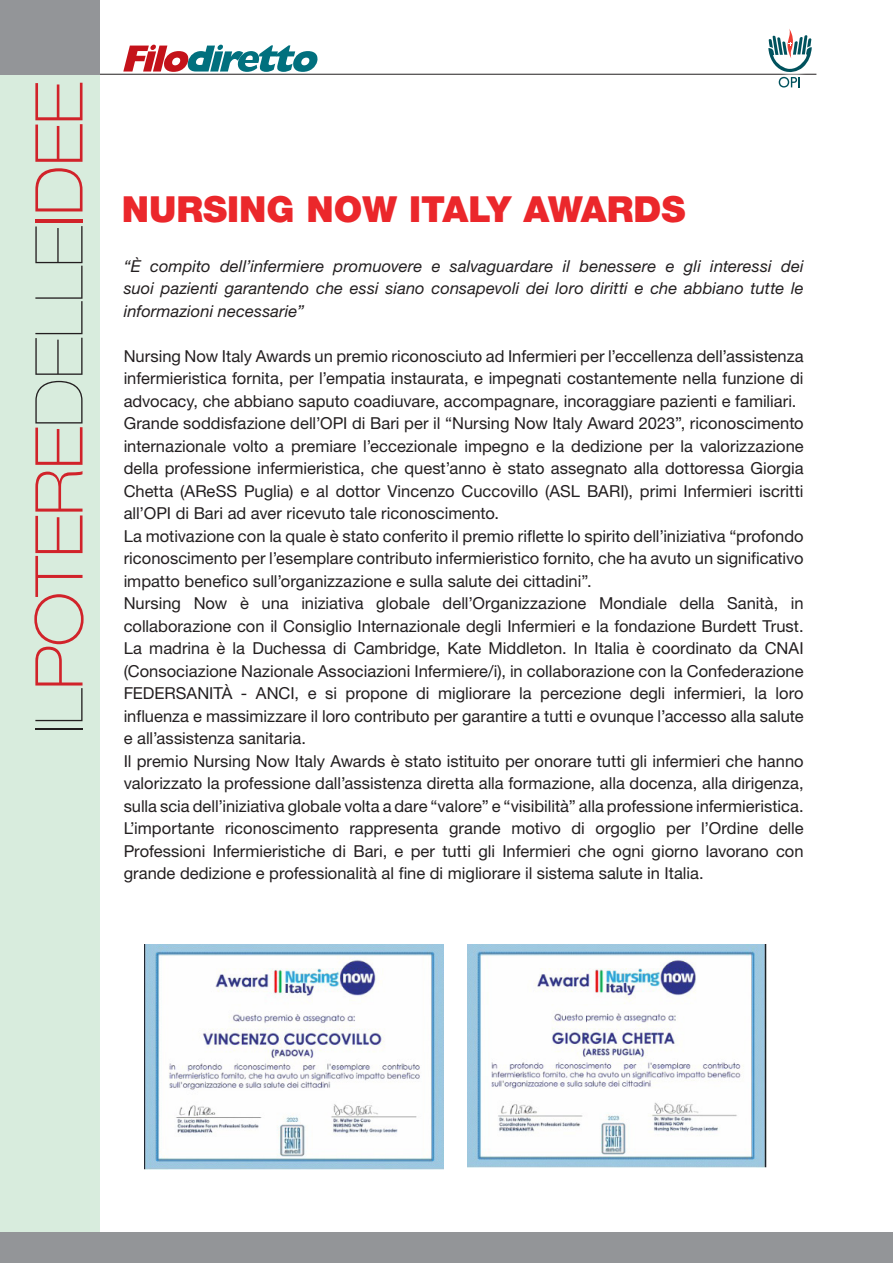
<style>
.page{position:relative;width:893px;height:1263px;background:#fff}
.page>*{position:absolute;margin:0;border:0;box-sizing:border-box;transform-origin:0 0}
.t1{font:100 expanded 66px "Helvetica Neue LT Std";letter-spacing:-.01em;color:#d1232a}
.TITOLO{font:900 36px "Helvetica Neue LT Std";color:#eb272b}
._1_Testo_normale{font:16.5px/22.5px "Helvetica Neue LT Std";color:#231f20;text-align:justify}
._1_Testo_normale-2{font:italic 16.5px/22.5px "Helvetica Neue LT Std";letter-spacing:.005em;color:#231f20;text-align:justify}
.s1{font-weight:200;color:#231f20}
</style>
<div class="page">
<div style="left:0;top:74px;width:99px;height:1189px;background:#d8ecdd"></div>
<svg style="left:123px;top:45px;width:195px;height:27px"></svg>
<div style="left:0;top:1232px;width:893px;height:31px;background:#939598"></div>
<hr style="left:95px;top:74px;width:721px;height:1px;background:#231f20">
<div style="left:0;top:0;width:100px;height:74px;background:#939598"></div>
<div style="left:767px;top:28px;width:51px;height:66px;background:#fff"></div>
<svg style="left:768px;top:29px;width:44px;height:59px"></svg>
<img style="left:145px;top:944px;width:298px;height:225px">
<img style="left:468px;top:944px;width:298px;height:223px">
<p class="t1" style="left:20px;top:733px;width:653px;rotate:-90deg"><span class="s1">IL</span>POTERE<span class="s1">DELLE</span>IDEE</p>
<p class="TITOLO" style="left:122px;top:188px;width:565px">NURSING NOW ITALY AWARDS</p>
<p class="_1_Testo_normale-2" style="left:124px;top:254px;width:682px">“È compito dell’infermiere promuovere e salvaguardare il benessere e gli interessi dei suoi pazienti garantendo che essi siano consapevoli dei loro diritti e che abbiano tutte le informazioni necessarie”</p>
<p class="_1_Testo_normale" style="left:124px;top:345px;width:681px">Nursing Now Italy Awards un premio riconosciuto ad Infermieri per l’eccellenza dell’assistenza infermieristica fornita, per l’empatia instaurata, e impegnati costantemente nella funzione di advocacy, che abbiano saputo coadiuvare, accompagnare, incoraggiare pazienti e familiari.</p>
<p class="_1_Testo_normale" style="left:124px;top:412px;width:682px">Grande soddisfazione dell’OPI di Bari per il “Nursing Now Italy Award 2023”, riconoscimento internazionale volto a premiare l’eccezionale impegno e la dedizione per la valorizzazione della professione infermieristica, che quest’anno è stato assegnato alla dottoressa Giorgia Chetta (AReSS Puglia) e al dottor Vincenzo Cuccovillo (ASL BARI), primi Infermieri iscritti all’OPI di Bari ad aver ricevuto tale riconoscimento.</p>
<p class="_1_Testo_normale" style="left:124px;top:525px;width:681px">La motivazione con la quale è stato conferito il premio riflette lo spirito dell’iniziativa “profondo riconoscimento per l’esemplare contributo infermieristico fornito, che ha avuto un significativo impatto benefico sull’organizzazione e sulla salute dei cittadini”.</p>
<p class="_1_Testo_normale" style="left:124px;top:592px;width:682px">Nursing Now è una iniziativa globale dell’Organizzazione Mondiale della Sanità, in collaborazione con il Consiglio Internazionale degli Infermieri e la fondazione Burdett Trust.<br>La madrina è la Duchessa di Cambridge, Kate Middleton. In Italia è coordinato da CNAI (Consociazione Nazionale Associazioni Infermiere/i), in collaborazione con la Confederazione FEDERSANITÀ - ANCI, e si propone di migliorare la percezione degli infermieri, la loro influenza e massimizzare il loro contributo per garantire a tutti e ovunque l’accesso alla salute e all’assistenza sanitaria.</p>
<p class="_1_Testo_normale" style="left:124px;top:750px;width:682px">Il premio Nursing Now Italy Awards è stato istituito per onorare tutti gli infermieri che hanno valorizzato la professione dall’assistenza diretta alla formazione, alla docenza, alla dirigenza, sulla scia dell’iniziativa globale volta a dare “valore” e “visibilità” alla professione infermieristica.</p>
<p class="_1_Testo_normale" style="left:124px;top:817px;width:681px">L’importante riconoscimento rappresenta grande motivo di orgoglio per l’Ordine delle Professioni Infermieristiche di Bari, e per tutti gli Infermieri che ogni giorno lavorano con grande dedizione e professionalità al fine di migliorare il sistema salute in Italia.</p>
</div>
